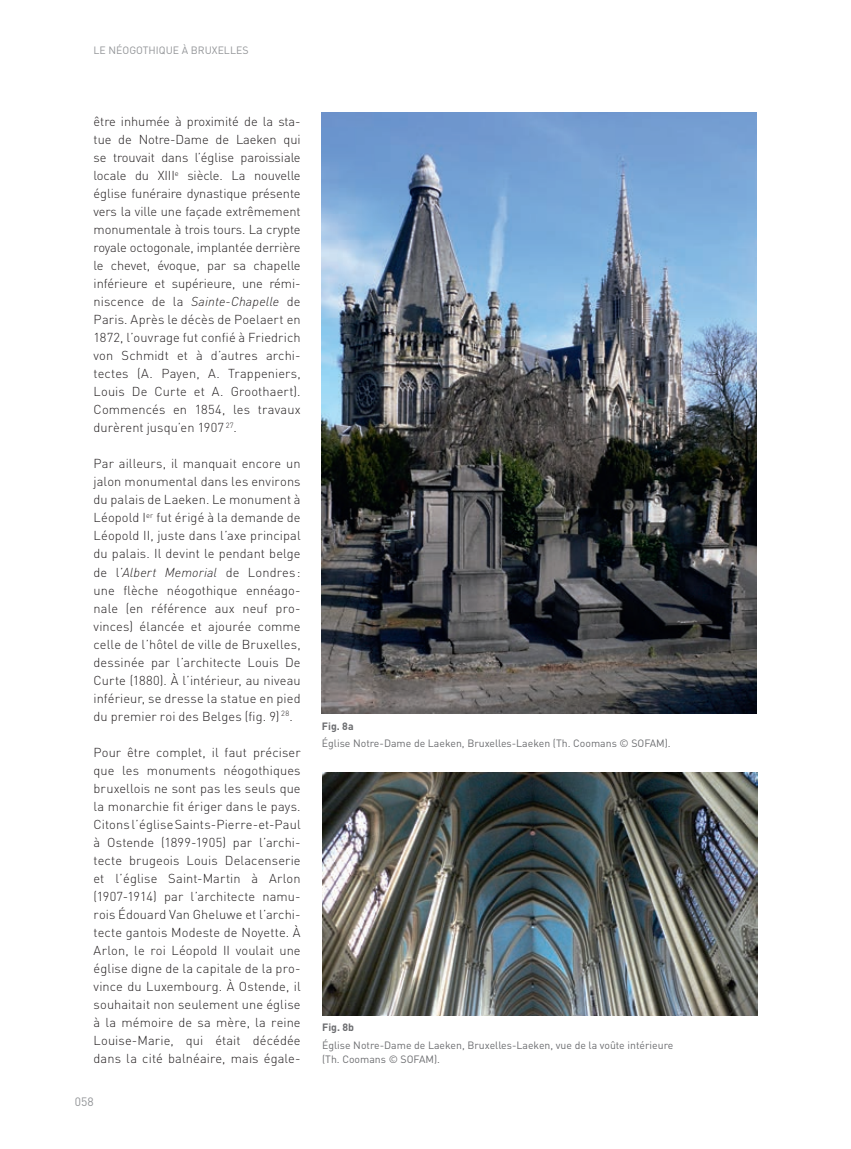
<style>
.page{position:relative;width:851px;height:1149px;background:#fff}
.page>*{position:absolute;margin:0;border:0;box-sizing:border-box;transform-origin:0 0}
.t1{font:300 12.9px/18px "DIN";letter-spacing:.005em;color:#231f20;text-align:justify}
.t2{font:italic 300 12.9px "DINOT";letter-spacing:.01em;color:#231f20}
.t3{font:12px "DIN";color:#939598}
.t4{font:10.5px/13.5px "DIN";color:#6c6d70}
.t5{font:10.5px "DIN";color:#939598}
.t6{font:700 10.5px "DIN";color:#6c6d70}
.s1{font-family:"DIN";font-style:normal}
.s2{font-family:"DINOT";font-style:italic}
</style>
<div class="page">
<img style="left:322px;top:112px;width:434px;height:601px">
<img style="left:322px;top:772px;width:435px;height:243px">
<p class="t5" style="left:94px;top:44px;width:156px">LE NÉOGOTHIQUE À BRUXELLES</p>
<p class="t1" style="left:94px;top:112px;width:208px">être inhumée à proximité de la sta&shy;tue de Notre-Dame de Laeken qui se trouvait dans l’église paroissiale locale du XIII<sup>e</sup> siècle. La nouvelle église funéraire dynastique présente vers la ville une façade extrêmement monumentale à trois tours. La crypte royale octogonale, implantée derrière le chevet, évoque, par sa chapelle inférieure et supérieure, une rémi-</p>
<p class="t2" style="left:94px;top:293px;width:208px"><span class="s1">niscence de la</span> Sainte-Chapelle <span class="s1">de</span></p>
<p class="t1" style="left:94px;top:310px;width:208px">Paris. Après le décès de Poelaert en 1872, l’ouvrage fut confié à Friedrich von Schmidt et à d’autres archi&shy;tectes (A. Payen, A. Trappeniers, Louis De Curte et A. Groothaert).<br>Commencés en 1854, les travaux durèrent jusqu’en 1907 <sup>27</sup>.</p>
<p class="t1" style="left:94px;top:454px;width:208px">Par ailleurs, il manquait encore un jalon monumental dans les environs du palais de Laeken. Le monument à Léopold I<sup>er</sup> fut érigé à la demande de Léopold II, juste dans l’axe principal du palais. Il devint le pendant belge de l’<span class="s2">Albert Memorial</span> de Londres : une flèche néogothique ennéago&shy;nale (en référence aux neuf pro&shy;vinces) élancée et ajourée comme celle de l’hôtel de ville de Bruxelles, dessinée par l’architecte Louis De Curte (1880). À l’intérieur, au niveau inférieur, se dresse la statue en pied du premier roi des Belges (fig. 9) <sup>28</sup>.</p>
<p class="t1" style="left:94px;top:742px;width:208px">Pour être complet, il faut préciser que les monuments néogothiques bruxellois ne sont pas les seuls que la monarchie fit ériger dans le pays.<br>Citons l’église Saints-Pierre-et-Paul à Ostende (1899-1905) par l’archi&shy;tecte brugeois Louis Delacenserie et l’église Saint-Martin à Arlon (1907-1914) par l’architecte namu&shy;rois Édouard Van Gheluwe et l’archi&shy;tecte gantois Modeste de Noyette. À Arlon, le roi Léopold II voulait une église digne de la capitale de la pro&shy;vince du Luxembourg. À Ostende, il souhaitait non seulement une église à la mémoire de sa mère, la reine Louise-Marie, qui était décédée dans la cité balnéaire, mais égale-</p>
<p class="t3" style="left:75px;top:1094px;width:20px">058</p>
<p class="t6" style="left:322px;top:718px;width:33px">Fig. 8a</p>
<p class="t4" style="left:322px;top:736px;width:350px">Église Notre-Dame de Laeken, Bruxelles-Laeken (Th. Coomans © SOFAM).</p>
<p class="t6" style="left:322px;top:1020px;width:33px">Fig. 8b</p>
<p class="t4" style="left:322px;top:1038px;width:352px">Église Notre-Dame de Laeken, Bruxelles-Laeken, vue de la voûte intérieure (Th. Coomans © SOFAM).</p>
</div>
